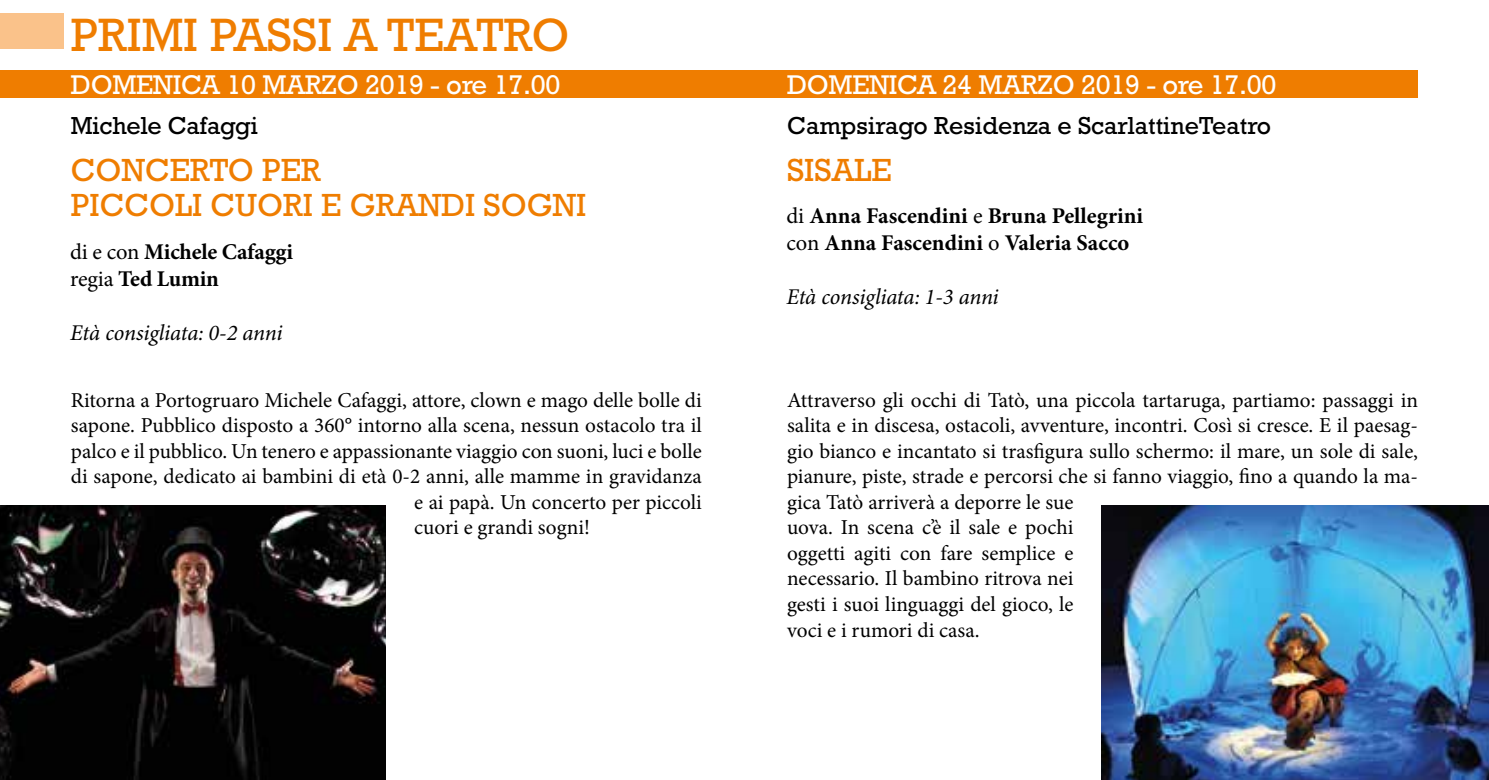
<style>
.page{position:relative;width:1489px;height:780px;background:#fff}
.page>*{position:absolute;margin:0;border:0;box-sizing:border-box;transform-origin:0 0}
.t1{font:47.5px "Rockwell";color:#ef7d00}
.t2{font:32.5px/35px "Rockwell";color:#ef7d00}
.t3{font:27.5px "Rockwell";letter-spacing:-.01em;color:#fff}
.t4{font:25px "Rockwell";color:#000}
.t5{font:700 22.5px/27px "Minion Pro";color:#000}
.t6{font:italic 22.5px "Minion Pro";letter-spacing:-.01em;color:#000}
.t7{font:21.25px/25.5px "Minion Pro";color:#000}
.s1{font-weight:400}
</style>
<div class="page">
<div style="left:0;top:70px;width:701px;height:27px;background:#ef7d00"></div>
<div style="left:682px;top:70px;width:735px;height:27px;background:#ef7d00"></div>
<img style="left:0;top:505px;width:386px;height:275px">
<img style="left:1101px;top:505px;width:387px;height:275px">
<div style="left:0;top:13px;width:64px;height:36px;background:#fac28a"></div>
<h1 class="t1" style="left:71px;top:8px;width:500px">PRIMI PASSI A TEATRO</h1>
<p class="t3" style="left:71px;top:69px;width:491px">DOMENICA 10 MARZO 2019 - ore 17.00</p>
<p class="t3" style="left:787px;top:69px;width:491px">DOMENICA 24 MARZO 2019 - ore 17.00</p>
<p class="t4" style="left:787px;top:111px;width:485px">Campsirago Residenza e ScarlattineTeatro</p>
<h2 class="t2" style="left:787px;top:153px;width:106px">SISALE</h2>
<p class="t5" style="left:786px;top:203px;width:358px"><span class="s1">di</span> Anna Fascendini <span class="s1">e</span> Bruna Pellegrini <span class="s1">con</span> Anna Fascendini <span class="s1">o</span> Valeria Sacco</p>
<p class="t6" style="left:786px;top:283px;width:214px">Età consigliata: 1-3 anni</p>
<p class="t4" style="left:71px;top:111px;width:189px">Michele Cafaggi</p>
<h2 class="t2" style="left:71px;top:153px;width:517px">CONCERTO PER<br>PICCOLI CUORI E GRANDI SOGNI</h2>
<p class="t5" style="left:70px;top:239px;width:224px"><span class="s1">di e con</span> Michele Cafaggi <span class="s1">regia</span> Ted Lumin</p>
<p class="t6" style="left:70px;top:319px;width:214px">Età consigliata: 0-2 anni</p>
<p class="t7" style="left:71px;top:387px;width:632px">Ritorna a Portogruaro Michele Cafaggi, attore, clown e mago delle bolle di</p>
<p class="t7" style="left:71px;top:413px;width:632px">sapone. Pubblico disposto a 360° intorno alla scena, nessun ostacolo tra il</p>
<p class="t7" style="left:71px;top:438px;width:632px">palco e il pubblico. Un tenero e appassionante viaggio con suoni, luci e bolle</p>
<p class="t7" style="left:71px;top:464px;width:632px">di sapone, dedicato ai bambini di età 0-2 anni, alle mamme in gravidanza</p>
<p class="t7" style="left:414px;top:489px;width:289px">e ai papà. Un concerto per piccoli</p>
<p class="t7" style="left:414px;top:515px;width:177px">cuori e grandi sogni!</p>
<p class="t7" style="left:787px;top:387px;width:632px">Attraverso gli occhi di Tatò, una piccola tartaruga, partiamo: passaggi in salita e in discesa, ostacoli, avventure, incontri. Così si cresce. E il paesag&shy;gio bianco e incantato si trasfigura sullo schermo: il mare, un sole di sale, pianure, piste, strade e percorsi che si fanno viaggio, fino a quando la ma&shy;gica Tatò arriverà a deporre le sue<br>uova. In scena c’è il sale e pochi<br>oggetti agiti con fare semplice e<br>necessario. Il bambino ritrova nei<br>gesti i suoi linguaggi del gioco, le<br>voci e i rumori di casa.</p>
</div>
